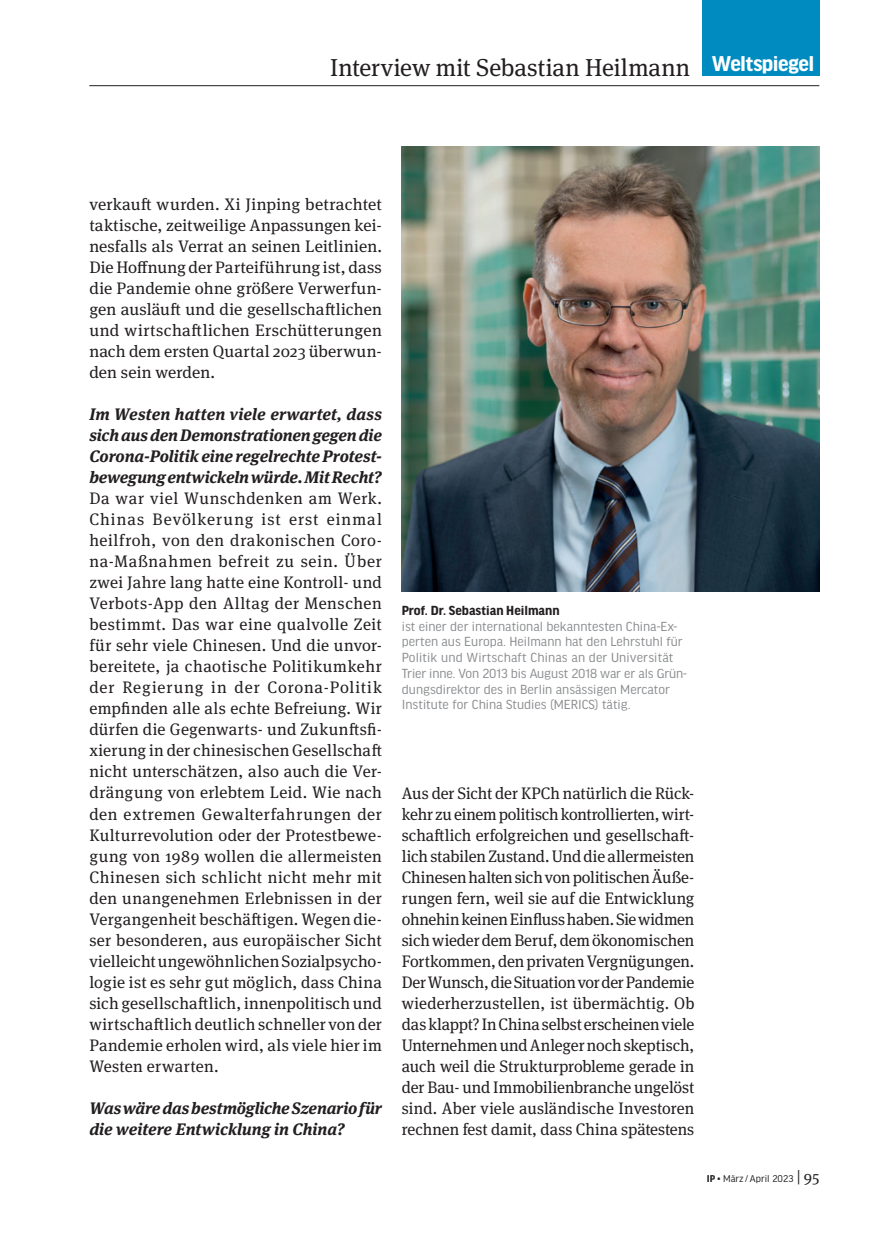
<style>
.page{position:relative;width:869px;height:1241px;background:#fff}
.page>*{position:absolute;margin:0;border:0;box-sizing:border-box;transform-origin:0 0}
.t1{font:24.5px "Meta Serif Pro";letter-spacing:-.005em;color:#231f20}
.t2{font:16.62px/21px "Meta Serif Pro";letter-spacing:.005em;color:#231f20;text-align:justify}
.t3{font:italic 700 16.62px/21px "Meta Serif Pro";letter-spacing:-.005em;color:#231f20;text-align:justify}
.t4{font:14px/15.8px "Good Headline Pro";color:#8a8c8f}
.t5{font:700 14px "Good Headline Pro";color:#231f20}
.t6{font:10.5px "Good Headline Pro";color:#231f20}
.s1{font-weight:700}
.s2{font-family:"Meta Serif Pro";font-size:15.75px}
</style>
<div class="page">
<hr style="left:89px;top:85px;width:730px;height:1px;background:#231f20">
<div style="left:701px;top:0;width:118px;height:76px;background:#008bc0"></div>
<img style="left:401px;top:147px;width:418px;height:444px">
<h1 class="t1" style="left:330px;top:49px;width:485px">Interview mit Sebastian Heilmann <sup>Weltspiegel</sup></h1>
<p class="t2" style="left:89px;top:193px;width:294px">verkauft wurden. Xi Jinping betrachtet taktische, zeitweilige Anpassungen kei&shy;nesfalls als Verrat an seinen Leitlinien.<br>Die Hoffnung der Parteiführung ist, dass die Pandemie ohne größere Verwerfun&shy;gen ausläuft und die gesellschaftlichen und wirtschaftlichen Erschütterungen nach dem ersten Quartal 2023 überwun&shy;den sein werden.</p>
<p class="t3" style="left:89px;top:402px;width:294px">Im Westen hatten viele erwartet, dass sich aus den Demonstrationen gegen die Corona-Politik eine regelrechte Protest&shy;bewegung entwickeln würde. Mit Recht?</p>
<p class="t2" style="left:89px;top:487px;width:294px">Da war viel Wunschdenken am Werk.<br>Chinas Bevölkerung ist erst einmal heilfroh, von den drakonischen Coro&shy;na-Maßnahmen befreit zu sein. Über zwei Jahre lang hatte eine Kontroll- und Verbots-App den Alltag der Menschen bestimmt. Das war eine qualvolle Zeit für sehr viele Chinesen. Und die unvor&shy;bereitete, ja chaotische Politikumkehr der Regierung in der Corona-Politik empfinden alle als echte Befreiung. Wir dürfen die Gegenwarts- und Zukunftsfi&shy;xierung in der chinesischen Gesellschaft nicht unterschätzen, also auch die Ver&shy;drängung von erlebtem Leid. Wie nach den extremen Gewalterfahrungen der Kulturrevolution oder der Protestbewe&shy;gung von 1989 wollen die allermeisten Chinesen sich schlicht nicht mehr mit den unangenehmen Erlebnissen in der Vergangenheit beschäftigen. Wegen die&shy;ser besonderen, aus europäischer Sicht vielleicht ungewöhnlichen Sozialpsycho&shy;logie ist es sehr gut möglich, dass China sich gesellschaftlich, innenpolitisch und wirtschaftlich deutlich schneller von der Pandemie erholen wird, als viele hier im Westen erwarten.</p>
<p class="t3" style="left:89px;top:1095px;width:294px">Was wäre das bestmögliche Szenario für die weitere Entwicklung in China?</p>
<p class="t5" style="left:401px;top:603px;width:159px">Prof. Dr. Sebastian Heilmann</p>
<p class="t4" style="left:401px;top:618px;width:286px">ist einer der international bekanntesten China-Ex&shy;perten aus Europa. Heilmann hat den Lehrstuhl für Politik und Wirtschaft Chinas an der Universität Trier inne. Von 2013 bis August 2018 war er als Grün&shy;dungsdirektor des in Berlin ansässigen Mercator Institute for China Studies (MERICS) tätig.</p>
<p class="t2" style="left:401px;top:781px;width:294px">Aus der Sicht der KPCh natürlich die Rück&shy;kehr zu einem politisch kontrollierten, wirt&shy;schaftlich erfolgreichen und gesellschaft&shy;lich stabilen Zustand. Und die allermeisten Chinesen halten sich von politischen Äuße&shy;rungen fern, weil sie auf die Entwicklung ohnehin keinen Einfluss haben. Sie widmen sich wieder dem Beruf, dem ökonomischen Fortkommen, den privaten Vergnügungen.<br>Der Wunsch, die Situation vor der Pandemie wiederherzustellen, ist übermächtig. Ob das klappt? In China selbst erscheinen viele Unternehmen und Anleger noch skeptisch, auch weil die Strukturprobleme gerade in der Bau- und Immobilienbranche ungelöst sind. Aber viele ausländische Investoren rechnen fest damit, dass China spätestens</p>
<p class="t6" style="left:706px;top:1173px;width:114px"><span class="s1">IP</span> • März / April 2023 <span class="s2">| 95</span></p>
</div>
